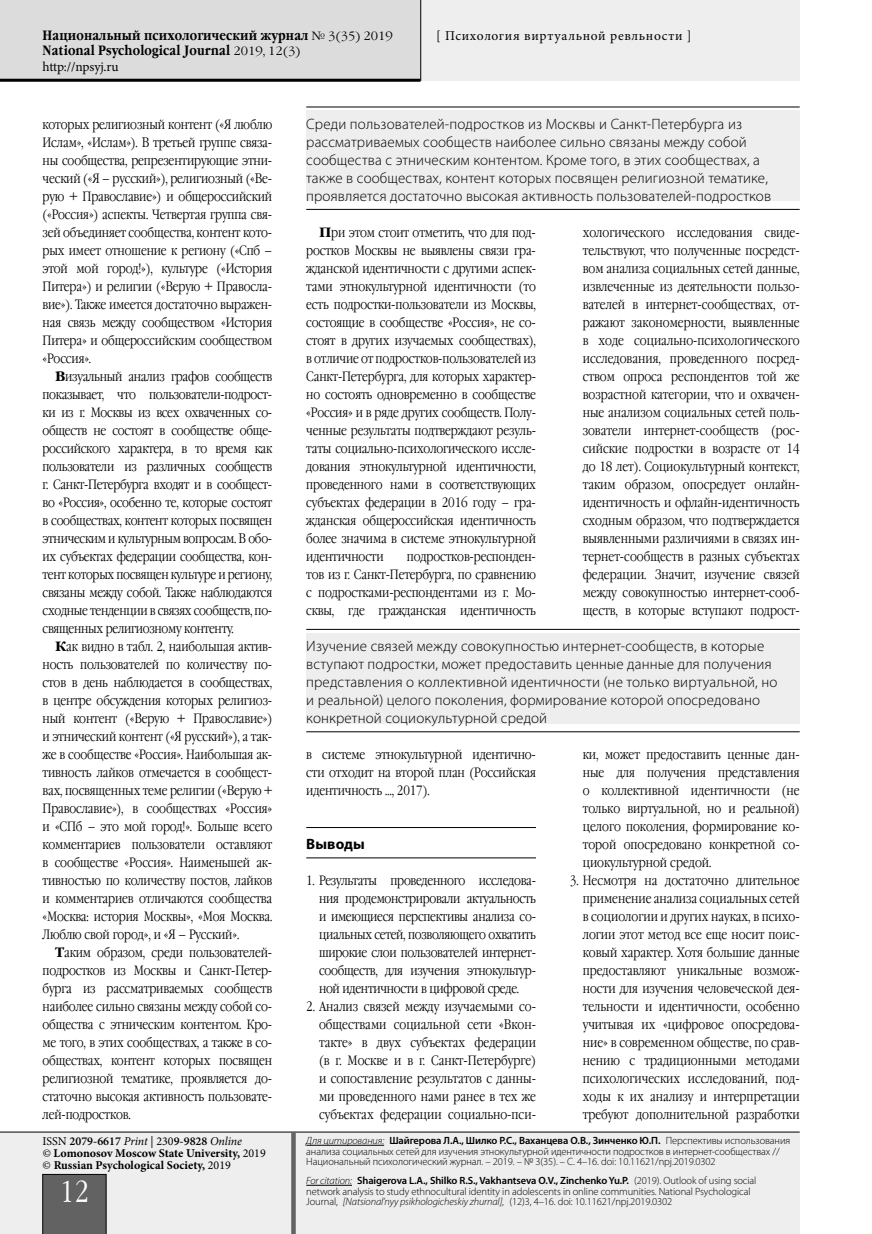
<style>
.page{position:relative;width:872px;height:1234px;background:#fff}
.page>*{position:absolute;margin:0;border:0;box-sizing:border-box;transform-origin:0 0}
.t1{font:30px "Garamond Narrow C";color:#fff}
.t2{font:300 15px/18px "Myriad Pro";letter-spacing:.01em;color:#000}
.t3{font:700 15px "Myriad Pro";letter-spacing:.01em;color:#000}
.t4{font:13.5px/18px "Garamond Narrow C";letter-spacing:-.01em;color:#000;text-align:justify}
.t5{font:700 13.5px/15px "Garamond Narrow C";letter-spacing:.01em;color:#000}
.t6{font:13.5px "Minion Pro";letter-spacing:.05em;color:#000}
.t7{font:13.5px "Minion Pro";letter-spacing:-.015em;color:#000}
.t8{font:700 12px/12px "Minion Pro";color:#000}
.t9{font:300 10.5px/10.5px "Myriad Pro";letter-spacing:-.01em;color:#000}
.s1{font-family:"Garamond C";font-weight:400;font-size:12px}
.s2{font-family:"Garamond C";font-weight:700}
.s3{font-weight:400}
.s4{font-weight:600}
.s5{font-weight:400;font-style:italic}
.s6{font-style:italic}
</style>
<div class="page">
<div style="left:0;top:0;width:799px;height:81px;background:#eee"></div>
<div style="left:0;top:0;width:421px;height:79px;background:#dcdcdc"></div>
<div style="left:0;top:1132px;width:799px;height:101px;background:#eee"></div>
<hr style="left:0;top:1131px;width:799px;height:1px;background:#000">
<div style="left:43px;top:1173px;width:63px;height:60px;background:#626262"></div>
<hr style="left:0;top:79px;width:420px;height:3px;background:#000">
<div style="left:291px;top:1131px;width:5px;height:102px;background:#626262"></div>
<hr style="left:420px;top:0;width:1px;height:81px;background:#000">
<hr style="left:306px;top:1144px;width:78px;height:1px;background:#000">
<hr style="left:306px;top:1184px;width:46px;height:1px;background:#000">
<hr style="left:306px;top:827px;width:230px;height:1px;background:#000">
<hr style="left:306px;top:857px;width:230px;height:1px;background:#000">
<div style="left:306px;top:111px;width:493px;height:90px;background:#eee"></div>
<hr style="left:306px;top:107px;width:493px;height:1px;background:#000">
<hr style="left:306px;top:209px;width:493px;height:1px;background:#000">
<div style="left:306px;top:633px;width:493px;height:90px;background:#eee"></div>
<hr style="left:306px;top:629px;width:493px;height:1px;background:#000">
<hr style="left:306px;top:731px;width:493px;height:1px;background:#000">
<p class="t5" style="left:43px;top:28px;width:352px">Национальный психологический журнал <span class="s1">№ 3(35) 2019<br></span>National Psychological Journal <span class="s1">2019, 12(3)</span></p>
<p class="t7" style="left:43px;top:57px;width:78px">http://npsyj.ru</p>
<p class="t6" style="left:436px;top:26px;width:257px">[ Психология виртуальной ревльности ]</p>
<p class="t4" style="left:43px;top:115px;width:231px">которых религиозный контент («Я люблю Ислам», «Ислам»). В третьей группе связа&shy;ны сообщества, репрезентирующие этни&shy;ческий («Я – русский»), религиозный («Ве&shy;рую + Православие») и общероссийский («Россия») аспекты. Четвертая группа свя&shy;зей объединяет сообщества, контент кото&shy;рых имеет отношение к региону («Спб – этой мой город!»), культуре («История Питера») и религии («Верую + Правосла&shy;вие»). Также имеется достаточно выражен&shy;ная связь между сообществом «История Питера» и общероссийским сообществом «Россия».</p>
<p class="t4" style="left:43px;top:367px;width:231px;text-indent:13px"><span class="s2">В</span>изуальный анализ графов сообществ показывает, что пользователи-подрост&shy;ки из г. Москвы из всех охваченных со&shy;обществ не состоят в сообществе обще&shy;российского характера, в то время как пользователи из различных сообществ г. Санкт-Петербурга входят и в сообщест&shy;во «Россия», особенно те, которые состоят в сообществах, контент которых посвящен этническим и культурным вопросам. В обо&shy;их субъектах федерации сообщества, кон&shy;тент которых посвящен культуре и региону, связаны между собой. Также наблюдаются сходные тенденции в связях сообществ, по&shy;священных религиозному контенту.</p>
<p class="t4" style="left:43px;top:637px;width:231px;text-indent:13px"><span class="s2">К</span>ак видно в табл. 2, наибольшая актив&shy;ность пользователей по количеству по&shy;стов в день наблюдается в сообществах, в центре обсуждения которых религиоз&shy;ный контент («Верую + Православие») и этнический контент («Я русский»), а так&shy;же в сообществе «Россия». Наибольшая ак&shy;тивность лайков отмечается в сообщест&shy;вах, посвященных теме религии («Верую + Православие»), в сообществах «Россия» и «СПб – это мой город!». Больше всего комментариев пользователи оставляют в сообществе «Россия». Наименьшей ак&shy;тивностью по количеству постов, лайков и комментариев отличаются сообщества «Москва: история Москвы», «Моя Москва.<br>Люблю свой город», и «Я – Русский».</p>
<p class="t4" style="left:43px;top:943px;width:231px;text-indent:13px"><span class="s2">Т</span>аким образом, среди пользователей&shy;подростков из Москвы и Санкт-Петер&shy;бурга из рассматриваемых сообществ наиболее сильно связаны между собой со&shy;общества с этническим контентом. Кро&shy;ме того, в этих сообществах, а также в со&shy;обществах, контент которых посвящен религиозной тематике, проявляется до&shy;статочно высокая активность пользовате&shy;лей-подростков.</p>
<p class="t8" style="left:43px;top:1134px;width:225px"><span class="s3">ISSN</span> <span class="s4">2079-6617</span> <span class="s5">Print</span> <span class="s3">| 230</span><span class="s4">9-9828</span> <span class="s5">Online<br>©</span> Lomonosov Moscow State University, <span class="s3">2019 ©</span> Russian Psychological Society, <span class="s3">2019</span></p>
<h1 class="t1" style="left:60px;top:1175px;width:31px">12</h1>
<p class="t2" style="left:306px;top:114px;width:466px">Среди пользователей-подростков из Москвы и Санкт-Петербурга из рассматриваемых сообществ наиболее сильно связаны между собой сообщества с этническим контентом. Кроме того, в этих сообществах, а также в сообществах, контент которых посвящен религиозной тематике, проявляется достаточно высокая активность пользователей-подростков</p>
<p class="t4" style="left:306px;top:223px;width:231px;text-indent:13px"><span class="s2">П</span>ри этом стоит отметить, что для под&shy;ростков Москвы не выявлены связи гра&shy;жданской идентичности с другими аспек&shy;тами этнокультурной идентичности (то есть подростки-пользователи из Москвы, состоящие в сообществе «Россия», не со&shy;стоят в других изучаемых сообществах), в отличие от подростков-пользователей из Санкт-Петербурга, для которых характер&shy;но состоять одновременно в сообществе «Россия» и в ряде других сообществ. Полу&shy;ченные результаты подтверждают резуль&shy;таты социально-психологического иссле&shy;дования этнокультурной идентичности, проведенного нами в соответствующих субъектах федерации в 2016 году – гра&shy;жданская общероссийская идентичность более значима в системе этнокультурной идентичности</p>
<p class="t4" style="left:306px;top:547px;width:231px;text-indent:101px">подростков-респонден&shy;тов из г. Санкт-Петербурга, по сравнению с подростками-респондентами из г. Мо&shy;сквы, где гражданская идентичность</p>
<p class="t4" style="left:583px;top:223px;width:218px">хологического исследования свиде&shy;тельствуют, что полученные посредст&shy;вом анализа социальных сетей данные, извлеченные из деятельности пользо&shy;вателей в интернет-сообществах, от&shy;ражают закономерности, выявленные в ходе социально-психологического исследования, проведенного посред&shy;ством опроса респондентов той же возрастной категории, что и охвачен&shy;ные анализом социальных сетей поль&shy;зователи интернет-сообществ (рос&shy;сийские подростки в возрасте от 14 до 18 лет). Социокультурный контекст, таким образом, опосредует онлайн&shy;идентичность и офлайн-идентичность сходным образом, что подтверждается выявленными различиями в связях ин&shy;тернет-сообществ в разных субъектах федерации. Значит, изучение связей между совокупностью интернет-сооб&shy;ществ, в которые вступают подрост-</p>
<p class="t2" style="left:306px;top:636px;width:473px">Изучение связей между совокупностью интернет-сообществ, в которые вступают подростки, может предоставить ценные данные для получения представления о коллективной идентичности (не только виртуальной, но и реальной) целого поколения, формирование которой опосредовано конкретной социокультурной средой</p>
<p class="t4" style="left:306px;top:745px;width:231px">в системе этнокультурной идентично&shy;сти отходит на второй план (Российская идентичность …, 2017).</p>
<p class="t3" style="left:306px;top:834px;width:60px">Выводы</p>
<p class="t4" style="left:319px;top:871px;width:218px;text-indent:-13px">1. Результаты проведенного исследова&shy;ния продемонстрировали актуальность и имеющиеся перспективы анализа со&shy;циальных сетей, позволяющего охватить широкие слои пользователей интернет&shy;сообществ, для изучения этнокультур&shy;ной идентичности в цифровой среде.</p>
<p class="t4" style="left:319px;top:997px;width:218px;text-indent:-13px">2. Анализ связей между изучаемыми со&shy;обществами социальной сети «Вкон&shy;такте» в двух субъектах федерации (в г. Москве и в г. Санкт-Петербурге) и сопоставление результатов с данны&shy;ми проведенного нами ранее в тех же субъектах федерации социально-пси-</p>
<p class="t4" style="left:583px;top:745px;width:218px">ки, может предоставить ценные дан&shy;ные для получения представления о коллективной идентичности (не только виртуальной, но и реальной) целого поколения, формирование ко&shy;торой опосредовано конкретной со&shy;циокультурной средой.</p>
<p class="t4" style="left:583px;top:871px;width:218px;text-indent:-13px">3. Несмотря на достаточно длительное применение анализа социальных сетей в социологии и других науках, в психо&shy;логии этот метод все еще носит поис&shy;ковый характер. Хотя большие данные предоставляют уникальные возмож&shy;ности для изучения человеческой дея&shy;тельности и идентичности, особенно учитывая их «цифровое опосредова&shy;ние» в современном обществе, по срав&shy;нению с традиционными методами психологических исследований, под&shy;ходы к их анализу и интерпретации требуют дополнительной разработки</p>
<p class="t9" style="left:306px;top:1134px;width:485px"><span class="s6">Для цитирования:</span> <span class="s4">Шайгерова Л.А., Шилко Р.С., Ваханцева О.В., Зинченко Ю.П.</span> Перспективы использования анализа социальных сетей для изучения этнокультурной идентичности подростков в интернет-сообществах //<br>Национальный психологический журнал. – 2019. – № 3(35). – С. 4–16. doi: 10.11621/npj.2019.0302</p>
<p class="t9" style="left:306px;top:1174px;width:452px"><span class="s6">For citation:</span> <span class="s4">Shaigerova L.A., Shilko R.S., Vakhantseva O.V., Zinchenko Yu.P.</span> (2019). Outlook of using social network analysis to study ethnocultural identity in adolescents in online communities. National Psychological<br>Journal, <span class="s6">[Natsional’nyy psikhologicheskiy zhurnal],</span> (12)3, 4–16. doi: 10.11621/npj.2019.0302</p>
</div>
